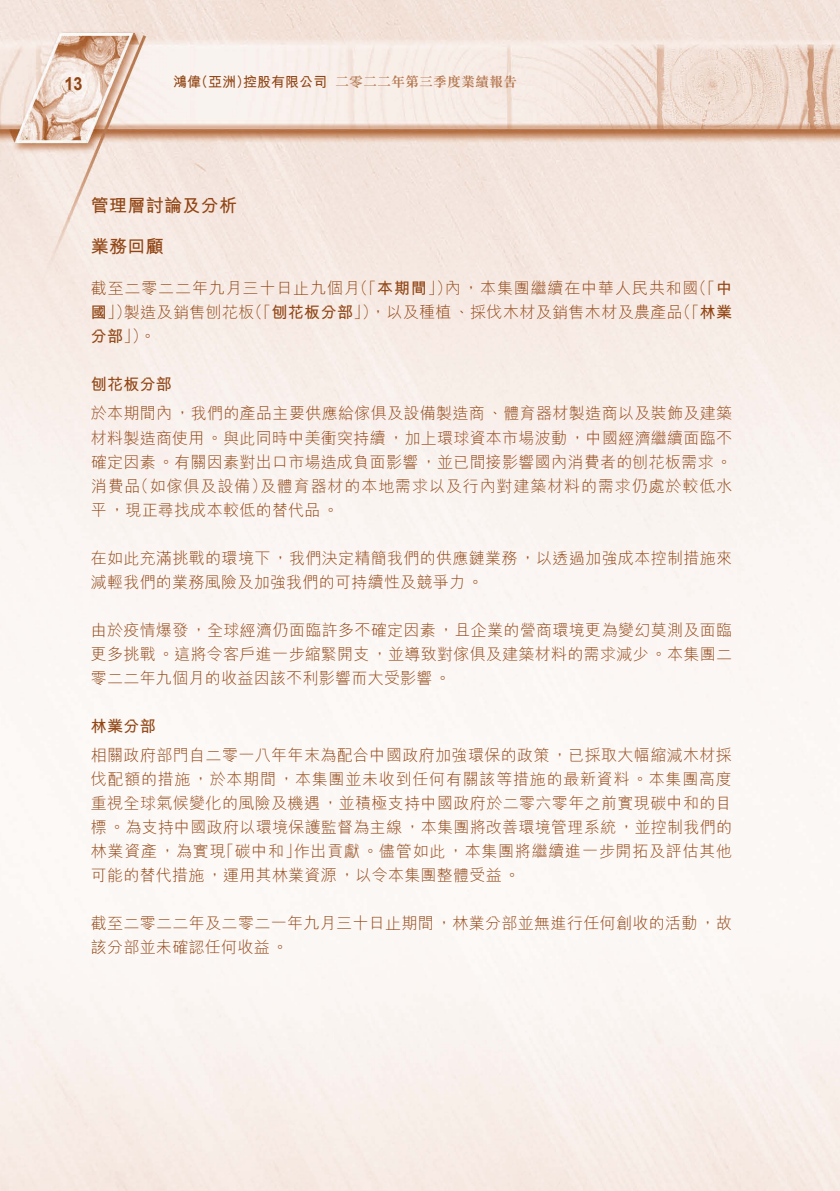
<style>
.page{position:relative;width:840px;height:1191px;background:#fff}
.page>*{position:absolute;margin:0;border:0;box-sizing:border-box;transform-origin:0 0}
.t1{font:700 18px "M Hei HK";letter-spacing:.015em;color:#914514}
.t2{font:700 18px "Arial";color:#914514;scale:.9 1}
.t3{font:300 16px/24px "M Hei HK";letter-spacing:.02em;color:#914514}
.t4{font:300 16px "M Hei HK";letter-spacing:.055em;color:#914514}
.t5{font:700 16px "M Hei HK";letter-spacing:.015em;color:#914514}
.t6{font:700 14px "M Sung HK";color:#b67952}
.t7{font:700 14px "M Hei HK";color:#914514}
.s1{font-weight:700}
.s2{font-weight:300}
</style>
<div class="page">
<img style="left:0;top:0;width:839px;height:1191px">
<p class="t2" style="left:64px;top:71px;width:22px">13</p>
<p class="t7" style="left:173px;top:72px;width:29px">鴻偉</p>
<p class="t7" style="left:243px;top:72px;width:85px">控股有限公司</p>
<p class="t7" style="left:194px;top:72px;width:57px">（亞洲）</p>
<p class="t6" style="left:335px;top:72px;width:183px">二零二二年第三季度業績報告</p>
<p class="t1" style="left:91px;top:192px;width:148px">管理層討論及分析</p>
<p class="t1" style="left:91px;top:233px;width:74px">業務回顧</p>
<p class="t4" style="left:444px;top:277px;width:255px">內，本集團繼續在中華人民共和國</p>
<p class="t3" style="left:352px;top:275px;width:101px">（「<span class="s1">本期間</span>」）</p>
<p class="t3" style="left:690px;top:275px;width:43px">（「<span class="s1">中</span></p>
<p class="t4" style="left:91px;top:277px;width:270px">截至二零二二年九月三十日止九個月</p>
<p class="t3" style="left:91px;top:299px;width:67px"><span class="s1">國</span>」）<br><span class="s1">分部</span> 。(「</p>
<p class="t5" style="left:91px;top:372px;width:83px">刨花板分部</p>
<p class="t3" style="left:91px;top:401px;width:642px;text-align:right">於本期間內，我們的產品主要供應給傢俱及設備製造商、體育器材製造商以及裝飾及建築材料製造商使用。與此同時中美衝突持續，加上環球資本市場波動，中國經濟繼續面臨不確定因素。有關因素對出口市場造成負面影響，並已間接影響國內消費者的刨花板需求。及體育器材的本地需求以及行內對建築材料的需求仍處於較低水</p>
<p class="t5" style="left:247px;top:300px;width:132px"><span class="s2">（「</span>刨花板分部<span class="s2">」）</span></p>
<p class="t3" style="left:674px;top:299px;width:59px">（「<span class="s1">林業</span></p>
<p class="t3" style="left:370px;top:299px;width:314px">，以及種植、採伐木材及銷售木材及農產品</p>
<p class="t3" style="left:124px;top:299px;width:132px">製造及銷售刨花板</p>
<p class="t3" style="left:133px;top:473px;width:136px">（如傢俱及設備）</p>
<p class="t3" style="left:91px;top:473px;width:249px">消費品<br>平，現正尋找成本較低的替代品。</p>
<p class="t3" style="left:91px;top:545px;width:642px">在如此充滿挑戰的環境下，我們決定精簡我們的供應鏈業務，以透過加強成本控制措施來減輕我們的業務風險及加強我們的可持續性及競爭力。</p>
<p class="t3" style="left:91px;top:617px;width:642px;text-align:justify">由於疫情爆發，全球經濟仍面臨許多不確定因素，且企業的營商環境更為變幻莫測及面臨更多挑戰。這將令客戶進一步縮緊開支，並導致對傢俱及建築材料的需求減少。本集團二零二二年九個月的收益因該不利影響而大受影響。</p>
<p class="t5" style="left:91px;top:714px;width:66px">林業分部</p>
<p class="t3" style="left:91px;top:743px;width:642px;text-align:right">相關政府部門自二零一八年年末為配合中國政府加強環保的政策，已採取大幅縮減木材採伐配額的措施，於本期間，本集團並未收到任何有關該等措施的最新資料。本集團高度重視全球氣候變化的風險及機遇，並積極支持中國政府於二零六零年之前實現碳中和的目標。為支持中國政府以環境保護監督為主線，本集團將改善環境管理系統，並控制我們的作出貢獻。儘管如此，本集團將繼續進一步開拓及評估其他</p>
<p class="t3" style="left:91px;top:839px;width:430px">林業資產，為實現<br>可能的替代措施，運用其林業資源，以令本集團整體受益。</p>
<p class="t3" style="left:91px;top:911px;width:642px">截至二零二二年及二零二一年九月三十日止期間，林業分部並無進行任何創收的活動，故該分部並未確認任何收益。</p>
<p class="t3" style="left:218px;top:839px;width:85px">「碳中和」</p>
</div>
